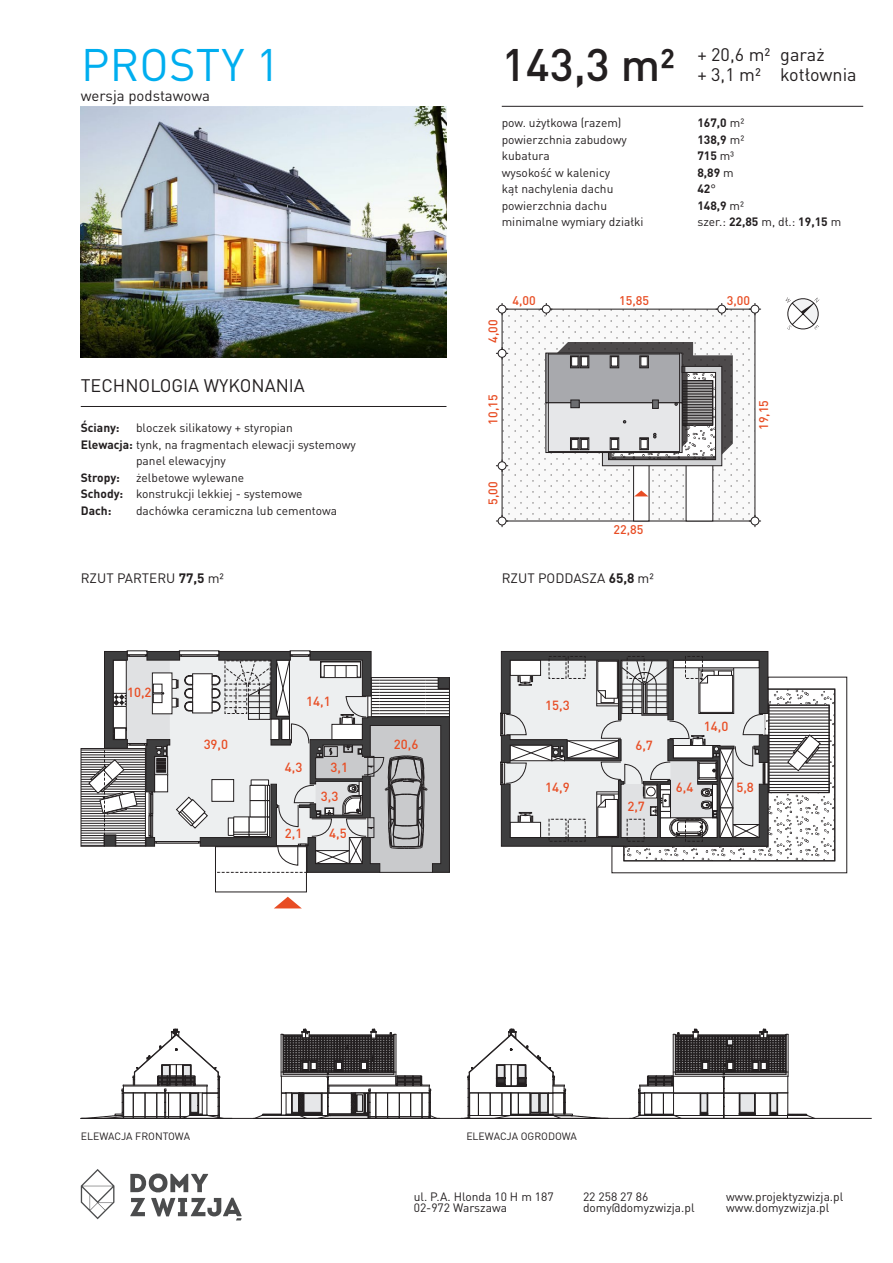
<style>
.page{position:relative;width:893px;height:1263px;background:#fff}
.page>*{position:absolute;margin:0;border:0;box-sizing:border-box;transform-origin:0 0}
.t1{font:45px "DIN Pro";letter-spacing:.01em;color:#00aeef}
.t2{font:500 45px "DIN Pro";color:#231f20}
.t3{font:18px "DIN Pro";color:#231f20}
.t4{font:15px "DIN Pro";color:#231f20}
.t5{font:13.5px "DIN Pro";color:#231f20}
.t6{font:500 13.05px/28.3px "DIN Pro";color:#e84d24}
.t7{font:500 12.45px "DIN Pro";color:#e84d24}
.t8{font:12px/16.5px "DIN Pro";color:#231f20}
.t9{font:700 12px "DIN Pro";color:#231f20}
.t10{font:10.5px "DIN Pro";letter-spacing:-.005em;color:#231f20}
.s1{font-weight:700}
.s2{font-weight:400}
</style>
<div class="page">
<hr style="left:81px;top:406px;width:365px;height:1px;background:#231f20">
<hr style="left:81px;top:1118px;width:791px;height:1px;background:#231f20">
<hr style="left:502px;top:106px;width:361px;height:1px;background:#231f20">
<svg style="left:786px;top:297px;width:34px;height:33px"></svg>
<svg style="left:508px;top:315px;width:242px;height:204px"></svg>
<div style="left:634px;top:448px;width:15px;height:73px;background:#fff"></div>
<div style="left:633px;top:448px;width:16px;height:73px;border:1px solid #231f20"></div>
<div style="left:686px;top:448px;width:27px;height:73px;background:#fff"></div>
<svg style="left:749px;top:303px;width:12px;height:12px"></svg>
<div style="left:751px;top:305px;width:8px;height:8px;background:#fff;border-radius:50%"></div>
<div style="left:751px;top:305px;width:8px;height:8px;border:1px solid #231f20;border-radius:50%"></div>
<svg style="left:496px;top:303px;width:12px;height:12px"></svg>
<div style="left:498px;top:305px;width:8px;height:8px;background:#fff;border-radius:50%"></div>
<div style="left:498px;top:305px;width:8px;height:8px;border:1px solid #231f20;border-radius:50%"></div>
<svg style="left:540px;top:303px;width:12px;height:12px"></svg>
<div style="left:542px;top:305px;width:8px;height:8px;background:#fff;border-radius:50%"></div>
<div style="left:542px;top:305px;width:8px;height:8px;border:1px solid #231f20;border-radius:50%"></div>
<svg style="left:716px;top:303px;width:12px;height:12px"></svg>
<div style="left:718px;top:305px;width:8px;height:8px;background:#fff;border-radius:50%"></div>
<div style="left:718px;top:305px;width:8px;height:8px;border:1px solid #231f20;border-radius:50%"></div>
<svg style="left:496px;top:347px;width:12px;height:12px"></svg>
<div style="left:498px;top:349px;width:8px;height:8px;background:#fff;border-radius:50%"></div>
<div style="left:498px;top:349px;width:8px;height:8px;border:1px solid #231f20;border-radius:50%"></div>
<svg style="left:496px;top:460px;width:12px;height:12px"></svg>
<div style="left:498px;top:462px;width:8px;height:8px;background:#fff;border-radius:50%"></div>
<div style="left:498px;top:462px;width:8px;height:8px;border:1px solid #231f20;border-radius:50%"></div>
<svg style="left:749px;top:515px;width:12px;height:12px"></svg>
<div style="left:751px;top:517px;width:8px;height:8px;background:#fff;border-radius:50%"></div>
<div style="left:751px;top:517px;width:8px;height:8px;border:1px solid #231f20;border-radius:50%"></div>
<svg style="left:496px;top:515px;width:12px;height:12px"></svg>
<div style="left:498px;top:517px;width:8px;height:8px;background:#fff;border-radius:50%"></div>
<div style="left:498px;top:517px;width:8px;height:8px;border:1px solid #231f20;border-radius:50%"></div>
<svg style="left:634px;top:490px;width:14px;height:6px"></svg>
<div style="left:546px;top:353px;width:136px;height:50px;background:#a8a9ad"></div>
<div style="left:546px;top:403px;width:136px;height:49px;background:#e6e7e9"></div>
<hr style="left:548px;top:354px;width:132px;height:1px;background:#231f20">
<hr style="left:548px;top:451px;width:132px;height:1px;background:#231f20">
<hr style="left:548px;top:353px;width:1px;height:99px;background:#231f20">
<svg style="left:557px;top:342px;width:176px;height:124px"></svg>
<svg style="left:113px;top:660px;width:63px;height:187px"></svg>
<svg style="left:274px;top:897px;width:27px;height:11px"></svg>
<div style="left:147px;top:651px;width:33px;height:9px;background:#3e3e3f"></div>
<div style="left:147px;top:651px;width:33px;height:9px;border:1px solid #231f20"></div>
<div style="left:215px;top:846px;width:92px;height:46px;border:1px solid #231f20"></div>
<div style="left:156px;top:841px;width:43px;height:2px;border:1px solid #231f20"></div>
<svg style="left:176px;top:651px;width:274px;height:222px"></svg>
<svg style="left:81px;top:651px;width:89px;height:195px"></svg>
<hr style="left:380px;top:872px;width:52px;height:1px;background:#231f20">
<svg style="left:612px;top:677px;width:235px;height:196px"></svg>
<svg style="left:500px;top:651px;width:335px;height:210px"></svg>
<svg style="left:81px;top:1029px;width:142px;height:89px"></svg>
<svg style="left:255px;top:1029px;width:182px;height:89px"></svg>
<svg style="left:461px;top:1029px;width:147px;height:89px"></svg>
<svg style="left:632px;top:1029px;width:182px;height:89px"></svg>
<img style="left:81px;top:106px;width:365px;height:251px">
<svg style="left:130px;top:1173px;width:112px;height:47px"></svg>
<svg style="left:81px;top:1169px;width:33px;height:50px"></svg>
<p class="t1" style="left:81px;top:29px;width:200px">PROSTY 1</p>
<p class="t2" style="left:502px;top:28px;width:175px">143,3 m²</p>
<p class="t3" style="left:697px;top:41px;width:129px">+ 20,6 m² garaż</p>
<p class="t3" style="left:697px;top:60px;width:161px">+ 3,1 m² kotłownia</p>
<p class="t4" style="left:81px;top:84px;width:131px">wersja podstawowa</p>
<p class="t3" style="left:81px;top:372px;width:226px">TECHNOLOGIA WYKONANIA</p>
<p class="t9" style="left:81px;top:418px;width:40px">Ściany:</p>
<p class="t8" style="left:136px;top:418px;width:158px">bloczek silikatowy + styropian</p>
<p class="t8" style="left:136px;top:435px;width:221px;text-indent:-55px"><span class="s1">Elewacja:</span> tynk, na fragmentach elewacji systemowy panel elewacyjny</p>
<p class="t9" style="left:81px;top:467px;width:41px">Stropy:</p>
<p class="t8" style="left:136px;top:468px;width:110px">żelbetowe wylewane</p>
<p class="t8" style="left:81px;top:484px;width:223px"><span class="s1">Schody:</span> konstrukcji lekkiej - systemowe</p>
<p class="t9" style="left:81px;top:500px;width:32px">Dach:</p>
<p class="t8" style="left:136px;top:501px;width:202px">dachówka ceramiczna lub cementowa</p>
<p class="t8" style="left:502px;top:114px;width:121px">pow. użytkowa (razem)</p>
<p class="t9" style="left:697px;top:113px;width:48px">167,0 <span class="s2">m²</span></p>
<p class="t8" style="left:502px;top:130px;width:127px">powierzchnia zabudowy</p>
<p class="t9" style="left:697px;top:130px;width:48px">138,9 <span class="s2">m²</span></p>
<p class="t8" style="left:502px;top:147px;width:49px">kubatura</p>
<p class="t9" style="left:697px;top:146px;width:38px">715 <span class="s2">m³</span></p>
<p class="t8" style="left:502px;top:163px;width:110px">wysokość w kalenicy</p>
<p class="t9" style="left:697px;top:163px;width:38px">8,89 <span class="s2">m</span></p>
<p class="t8" style="left:502px;top:180px;width:113px">kąt nachylenia dachu</p>
<p class="t9" style="left:697px;top:179px;width:20px">42<span class="s2">°</span></p>
<p class="t8" style="left:502px;top:196px;width:107px">powierzchnia dachu</p>
<p class="t9" style="left:697px;top:196px;width:48px">148,9 <span class="s2">m²</span></p>
<p class="t8" style="left:502px;top:213px;width:143px">minimalne wymiary działki</p>
<p class="t8" style="left:697px;top:213px;width:145px">szer.: <span class="s1">22,85</span> m, dł.: <span class="s1">19,15</span> m</p>
<p class="t7" style="left:483px;top:343px;width:25px;rotate:-90deg">4,00</p>
<p class="t7" style="left:512px;top:290px;width:25px">4,00</p>
<p class="t7" style="left:619px;top:290px;width:31px">15,85</p>
<p class="t7" style="left:727px;top:290px;width:25px">3,00</p>
<p class="t7" style="left:483px;top:424px;width:31px;rotate:-90deg">10,15</p>
<p class="t7" style="left:753px;top:430px;width:31px;rotate:-90deg">19,15</p>
<p class="t7" style="left:483px;top:505px;width:25px;rotate:-90deg">5,00</p>
<p class="t7" style="left:613px;top:520px;width:31px">22,85</p>
<p class="t5" style="left:81px;top:567px;width:145px">RZUT PARTERU <span class="s1">77,5</span> m²</p>
<p class="t5" style="left:502px;top:567px;width:153px">RZUT PODDASZA <span class="s1">65,8</span> m²</p>
<p class="t6" style="left:127px;top:677px;width:26px">10,2</p>
<p class="t6" style="left:306px;top:685px;width:26px">14,1</p>
<p class="t6" style="left:204px;top:729px;width:26px">39,0</p>
<p class="t6" style="left:394px;top:729px;width:26px">20,6</p>
<p class="t6" style="left:285px;top:752px;width:19px">4,3</p>
<p class="t6" style="left:321px;top:752px;width:29px;text-indent:10px">3,1<br>3,3</p>
<p class="t6" style="left:285px;top:818px;width:19px">2,1</p>
<p class="t6" style="left:329px;top:818px;width:19px">4,5</p>
<p class="t6" style="left:545px;top:690px;width:26px">15,3</p>
<p class="t6" style="left:635px;top:729px;width:19px">6,7</p>
<p class="t6" style="left:704px;top:710px;width:26px">14,0</p>
<p class="t6" style="left:545px;top:772px;width:26px">14,9</p>
<p class="t6" style="left:676px;top:772px;width:19px">6,4</p>
<p class="t6" style="left:736px;top:772px;width:19px">5,8</p>
<p class="t6" style="left:627px;top:791px;width:19px">2,7</p>
<p class="t10" style="left:81px;top:1127px;width:111px">ELEWACJA FRONTOWA</p>
<p class="t10" style="left:466px;top:1127px;width:112px">ELEWACJA OGRODOWA</p>
<p class="t8" style="left:414px;top:1187px;width:141px">ul. P.A. Hlonda 10 H m 187</p>
<p class="t8" style="left:414px;top:1198px;width:95px">02-972 Warszawa</p>
<p class="t8" style="left:583px;top:1187px;width:67px">22 258 27 86</p>
<p class="t8" style="left:583px;top:1198px;width:113px">domy@domyzwizja.pl</p>
<p class="t8" style="left:726px;top:1187px;width:118px">www.projektyzwizja.pl</p>
<p class="t8" style="left:726px;top:1198px;width:105px">www.domyzwizja.pl</p>
</div>
